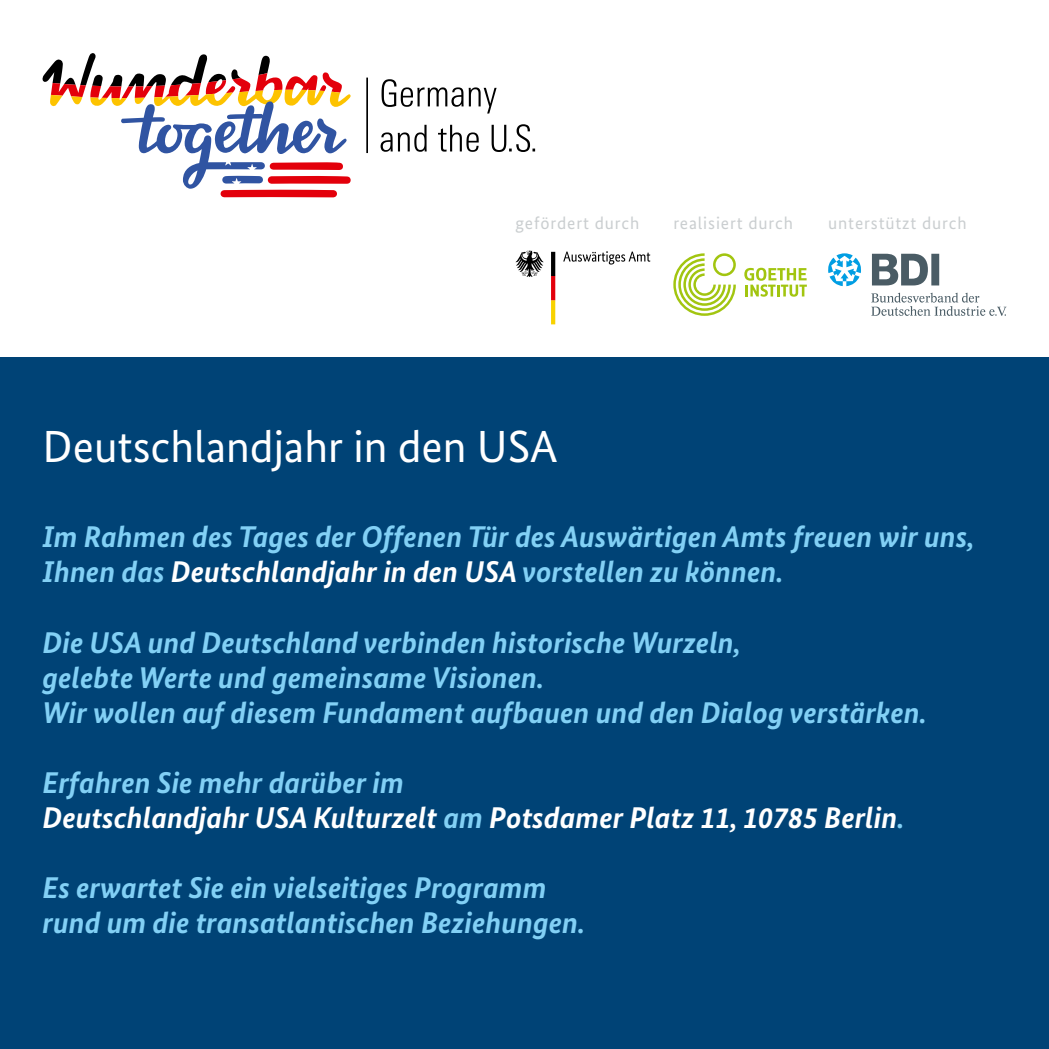
<style>
.page{position:relative;width:1049px;height:1049px;background:#004376}
.page>*{position:absolute;margin:0;border:0;box-sizing:border-box;transform-origin:0 0}
.t1{font:45px "Bundes Sans";color:#fff}
.Fließtext{font:italic 700 30px "Bundes Sans";color:#82d0f5}
.Fließtext-2{font:italic 700 30px "Bundes Sans";color:#fff}
.Bildunterschrift{font:17.5px "Bundes Sans";letter-spacing:.05em;color:#caced0}
.s1{color:#fff}
.s2{color:#82d0f5}
</style>
<div class="page">
<div style="left:0;top:0;width:1049px;height:357px;background:#fff"></div>
<hr style="left:366px;top:78px;width:2px;height:75px;background:#000">
<svg style="left:381px;top:79px;width:154px;height:73px"></svg>
<svg style="left:43px;top:53px;width:308px;height:144px"></svg>
<svg style="left:563px;top:251px;width:87px;height:14px"></svg>
<svg style="left:515px;top:251px;width:29px;height:26px"></svg>
<svg style="left:551px;top:252px;width:4px;height:72px"></svg>
<svg style="left:828px;top:253px;width:33px;height:33px"></svg>
<svg style="left:871px;top:254px;width:135px;height:62px"></svg>
<svg style="left:673px;top:253px;width:63px;height:63px"></svg>
<svg style="left:744px;top:268px;width:63px;height:29px"></svg>
<p class="Bildunterschrift" style="left:515px;top:212px;width:125px">gefördert durch</p>
<p class="Bildunterschrift" style="left:673px;top:212px;width:121px">realisiert durch</p>
<p class="Bildunterschrift" style="left:828px;top:212px;width:140px">unterstützt durch</p>
<p class="t1" style="left:43px;top:420px;width:516px">Deutschlandjahr in den USA</p>
<p class="Fließtext" style="left:43px;top:519px;width:933px">Im Rahmen des Tages der Offenen Tür des Auswärtigen Amts freuen wir uns,</p>
<p class="Fließtext" style="left:43px;top:554px;width:742px">Ihnen das <span class="s1">Deutschlandjahr in den USA</span> vorstellen zu können.</p>
<p class="Fließtext" style="left:43px;top:624px;width:700px">Die USA und Deutschland verbinden historische Wurzeln,</p>
<p class="Fließtext" style="left:43px;top:659px;width:503px">gelebte Werte und gemeinsame Visionen.</p>
<p class="Fließtext" style="left:43px;top:694px;width:886px">Wir wollen auf diesem Fundament aufbauen und den Dialog verstärken.</p>
<p class="Fließtext" style="left:43px;top:764px;width:363px">Erfahren Sie mehr darüber im</p>
<p class="Fließtext-2" style="left:43px;top:799px;width:863px">Deutschlandjahr USA Kulturzelt <span class="s2">am</span> Potsdamer Platz 11, 10785 Berlin<span class="s2">.</span></p>
<p class="Fließtext" style="left:43px;top:869px;width:505px">Es erwartet Sie ein vielseitiges Programm</p>
<p class="Fließtext" style="left:43px;top:904px;width:544px">rund um die transatlantischen Beziehungen.</p>
</div>
